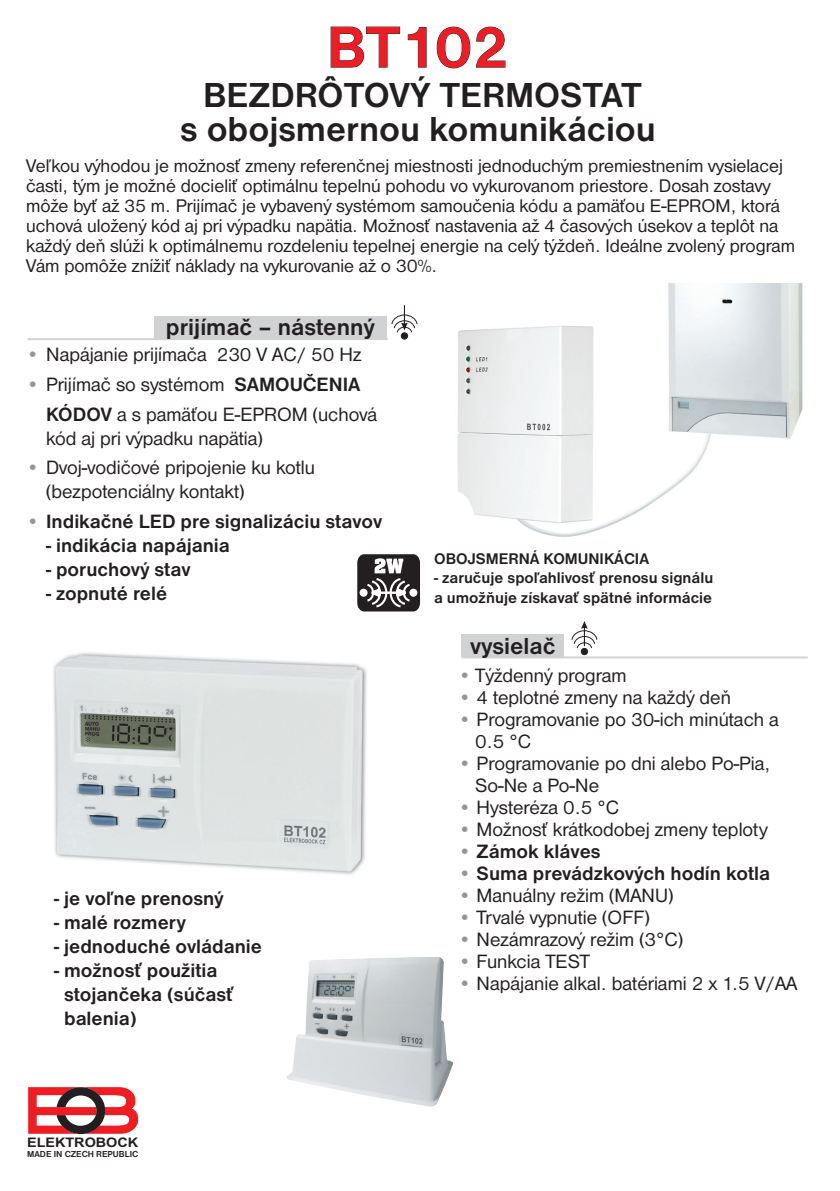
<style>
.page{position:relative;width:840px;height:1191px;background:#fff}
.page>*{position:absolute;margin:0;border:0;box-sizing:border-box;transform-origin:0 0}
.t1{font:700 60px "Nimbus Sans DOT";color:#ee1d23}
.t2{font:700 36px/34px "Nimbus Sans DOT";color:#231f20;text-align:center}
.t3{font:700 24px "Nimbus Sans DOT";color:#231f20}
.t4{font:20px/22px "Nimbus Sans DOT";color:#231f20}
.t5{font:700 20px/24px "Nimbus Sans DOT";color:#231f20}
.t6{font:19px/20px "Nimbus Sans DOT";color:#231f20}
.t7{font:700 16px/19.2px "Nimbus Sans DOT";color:#231f20}
.t8{font:700 13.2px "Arial";color:#231f20;scale:1.09 1}
.t9{font:700 9px "Nimbus Sans DOT";color:#231f20}
.s1{color:#231f20}
.s2{color:#939598}
.s3{font-weight:700}
.s4{font-weight:400;color:#939598}
</style>
<div class="page">
<svg style="left:391px;top:305px;width:27px;height:34px"></svg>
<div style="left:581px;top:648px;width:6px;height:7px;background:#231f20;border:1px solid #231f20;border-radius:50%"></div>
<svg style="left:571px;top:621px;width:26px;height:28px"></svg>
<hr style="left:28px;top:338px;width:359px;height:2px;background:#d1d2d4">
<hr style="left:461px;top:656px;width:346px;height:2px;background:#d1d2d4">
<svg style="left:357px;top:554px;width:63px;height:57px"></svg>
<svg style="left:28px;top:1087px;width:110px;height:47px"></svg>
<img style="left:53px;top:652px;width:314px;height:223px">
<img style="left:287px;top:957px;width:166px;height:150px">
<img style="left:457px;top:284px;width:346px;height:253px">
<div style="left:154px;top:316px;width:233px;height:23px;background:#d1d2d4"></div>
<div style="left:461px;top:634px;width:102px;height:23px;background:#d1d2d4"></div>
<h1 class="t1" style="left:327px;top:26px;width:184px"><span class="s1">B</span>T102</h1>
<h2 class="t2" style="left:180px;top:80px;width:477px">BEZDRÔTOVÝ TERMOSTAT<br>s obojsmernou komunikáciou</h2>
<p class="t6" style="left:26px;top:157px;width:770px">Veľkou výhodou je možnosť zmeny referenčnej miestnosti jednoduchým premiestnením vysielacej časti, tým je možné docieliť optimálnu tepelnú pohodu vo vykurovanom priestore. Dosah zostavy môže byť až 35 m. Prijímač je vybavený systémom samoučenia kódu a pamäťou E-EPROM, ktorá uchová uložený kód aj pri výpadku napätia. Možnosť nastavenia až 4 časových úsekov a teplôt na každý deň slúži k optimálnemu rozdeleniu tepelnej energie na celý týždeň. Ideálne zvolený program Vám pomôže znížiť náklady na vykurovanie až o 30%.</p>
<p class="t3" style="left:166px;top:319px;width:211px">prijímač – nástenný</p>
<p class="t4" style="left:26px;top:345px;width:337px"><span class="s2">•</span> Napájanie prijímača 230 V AC/ 50 Hz</p>
<p class="t4" style="left:46px;top:371px;width:332px;line-height:29.6px;text-indent:-20px"><span class="s2">•</span> Prijímač so systémom <span class="s3">SAMOUČENIA<br>KÓDOV</span> a s pamäťou E-EPROM (uchová</p>
<p class="t4" style="left:46px;top:428px;width:218px">kód aj pri výpadku napätia)</p>
<p class="t4" style="left:46px;top:457px;width:270px;line-height:24px;text-indent:-20px"><span class="s2">•</span> Dvoj-vodičové pripojenie ku kotlu (bezpotenciálny kontakt)</p>
<p class="t5" style="left:26px;top:510px;width:357px"><span class="s4">•</span> Indikačné LED pre signalizáciu stavov</p>
<p class="t5" style="left:46px;top:534px;width:185px">- indikácia napájania</p>
<p class="t5" style="left:46px;top:558px;width:146px">- poruchový stav</p>
<p class="t5" style="left:46px;top:582px;width:123px">- zopnuté relé</p>
<p class="t5" style="left:54px;top:888px;width:171px">- je voľne prenosný</p>
<p class="t5" style="left:54px;top:912px;width:133px">- malé rozmery</p>
<p class="t5" style="left:54px;top:936px;width:209px">- jednoduché ovládanie</p>
<p class="t5" style="left:64px;top:960px;width:171px;text-indent:-10px">- možnosť použitia stojančeka (súčasť balenia)</p>
<p class="t8" style="left:27px;top:1135px;width:103px">ELEKTROBOCK</p>
<p class="t9" style="left:27px;top:1151px;width:113px">MADE IN CZECH REPUBLIC</p>
<p class="t7" style="left:434px;top:550px;width:216px">OBOJSMERNÁ KOMUNIKÁCIA</p>
<p class="t7" style="left:434px;top:569px;width:280px">- zaručuje spoľahlivosť prenosu signálu a umožňuje získavať spätné informácie</p>
<p class="t3" style="left:470px;top:637px;width:87px">vysielač</p>
<p class="t4" style="left:458px;top:666px;width:170px"><span class="s2">•</span> Týždenný program</p>
<p class="t4" style="left:458px;top:688px;width:274px"><span class="s2">•</span> 4 teplotné zmeny na každý deň</p>
<p class="t4" style="left:475px;top:710px;width:305px;text-indent:-17px"><span class="s2">•</span> Programovanie po 30-ich minútach a<br>0.5 °C</p>
<p class="t4" style="left:475px;top:754px;width:297px;text-indent:-17px"><span class="s2">•</span> Programovanie po dni alebo Po-Pia,<br>So-Ne a Po-Ne</p>
<p class="t4" style="left:458px;top:798px;width:162px"><span class="s2">•</span> Hysteréza 0.5 °C</p>
<p class="t4" style="left:458px;top:820px;width:311px"><span class="s2">•</span> Možnosť krátkodobej zmeny teploty</p>
<p class="t5" style="left:458px;top:841px;width:144px"><span class="s4">•</span> Zámok kláves</p>
<p class="t5" style="left:458px;top:863px;width:313px"><span class="s4">•</span> Suma prevádzkových hodín kotla</p>
<p class="t4" style="left:458px;top:886px;width:216px"><span class="s2">•</span> Manuálny režim (MANU)</p>
<p class="t4" style="left:458px;top:908px;width:193px"><span class="s2">•</span> Trvalé vypnutie (OFF)</p>
<p class="t4" style="left:458px;top:930px;width:226px"><span class="s2">•</span> Nezámrazový režim (3°C)</p>
<p class="t4" style="left:458px;top:952px;width:133px"><span class="s2">•</span> Funkcia TEST</p>
<p class="t4" style="left:458px;top:974px;width:340px"><span class="s2">•</span> Napájanie alkal. batériami 2 x 1.5 V/AA</p>
</div>
